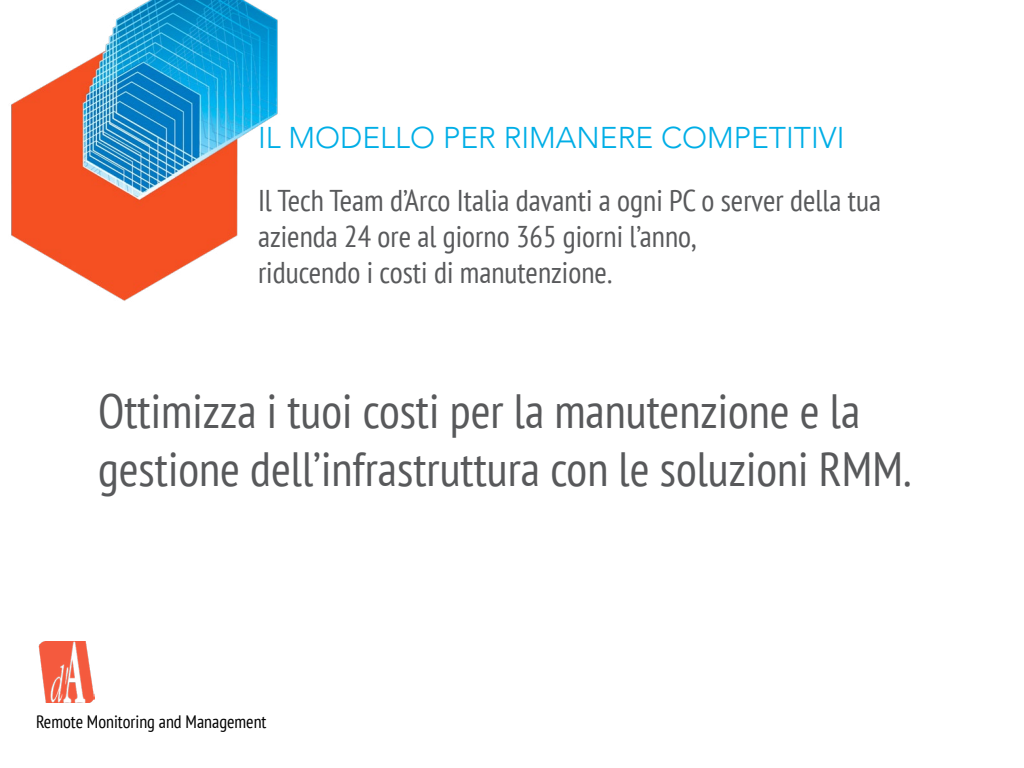
<style>
.page{position:relative;width:1024px;height:768px;background:#fff}
.page>*{position:absolute;margin:0;border:0;box-sizing:border-box;transform-origin:0 0}
.t1{font:condensed 48px/57.6px "PT Sans";color:#58595b}
.t2{font:condensed 30px/36px "PT Sans";color:#58595b}
.t3{font:300 30px "Avenir";color:#00aee6}
.t4{font:condensed 18px "PT Sans";color:#000}
</style>
<div class="page">
<img style="left:39px;top:641px;width:56px;height:62px">
<img style="left:11px;top:0;width:267px;height:301px">
<p class="t3" style="left:258px;top:120px;width:588px">IL MODELLO PER RIMANERE COMPETITIVI</p>
<p class="t2" style="left:258px;top:181px;width:625px">I l Tech Team d’Arco Italia davanti a ogni PC o server della tua azienda 24 ore al giorno 365 giorni l’anno,<br>riducendo i costi di manutenzione.</p>
<h1 class="t1" style="left:98px;top:381px;width:814px">Ottimizza i tuoi costi per la manutenzione e la gestione dell’infrastruttura con le soluzioni RMM.</h1>
<p class="t4" style="left:36px;top:710px;width:232px">Remote Monitoring and Management</p>
</div>
